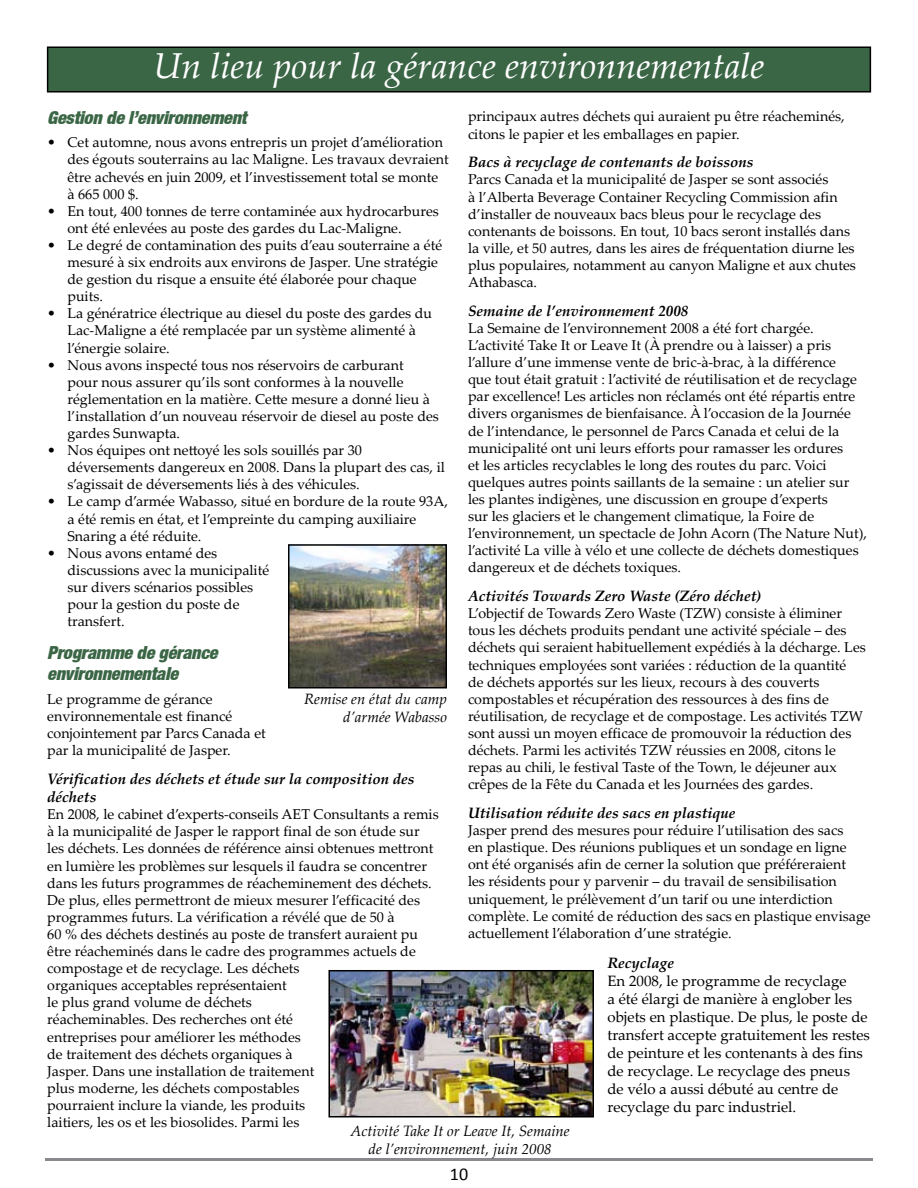
<style>
.page{position:relative;width:918px;height:1188px;background:#fff}
.page>*{position:absolute;margin:0;border:0;box-sizing:border-box;transform-origin:0 0}
.t1{font:italic 36px "Palatino Linotype";color:#fff}
.t2{font:italic 900 condensed 18px/21.6px "Helvetica Neue";letter-spacing:-.01em;color:#3b6646}
.t3{font:18px "Calibri";color:#000}
.t4{font:15px/18px "Palatino Linotype";color:#000}
.t5{font:italic 700 15px/18px "Palatino Linotype";color:#000}
.t6{font:italic 15px/18px "Palatino Linotype";color:#000;text-align:center}
.t7{font:14.25px/17.1px "Palatino Linotype";color:#000}
</style>
<div class="page">
<div style="left:48px;top:47px;width:822px;height:45px;background:#3b6646"></div>
<div style="left:47px;top:46px;width:824px;height:47px;border:2px solid #000"></div>
<hr style="left:45px;top:1158px;width:828px;height:3px;background:#888a8d">
<img style="left:331px;top:973px;width:260px;height:142px">
<div style="left:328px;top:970px;width:266px;height:148px;border:2px solid #000"></div>
<img style="left:291px;top:547px;width:153px;height:138px">
<div style="left:288px;top:544px;width:159px;height:144px;border:2px solid #000"></div>
<h1 class="t1" style="left:153px;top:40px;width:613px">Un lieu pour la gérance environnementale</h1>
<p class="t2" style="left:47px;top:106px;width:201px">Gestion de l’environnement</p>
<p class="t7" style="left:68px;top:133px;width:383px">Cet automne, nous avons entrepris un projet d’amélioration des égouts souterrains au lac Maligne. Les travaux devraient être achevés en juin 2009, et l’investissement total se monte à 665 000 $.<br>En tout, 400 tonnes de terre contaminée aux hydrocarbures ont été enlevées au poste des gardes du Lac-Maligne.<br>Le degré de contamination des puits d’eau souterraine a été mesuré à six endroits aux environs de Jasper. Une stratégie de gestion du risque a ensuite été élaborée pour chaque puits.<br>La génératrice électrique au diesel du poste des gardes du Lac-Maligne a été remplacée par un système alimenté à l’énergie solaire.<br>Nous avons inspecté tous nos réservoirs de carburant<br>pour nous assurer qu’ils sont conformes à la nouvelle réglementation en la matière. Cette mesure a donné lieu à l’installation d’un nouveau réservoir de diesel au poste des gardes Sunwapta.<br>Nos équipes ont nettoyé les sols souillés par 30 déversements dangereux en 2008. Dans la plupart des cas, il s’agissait de déversements liés à des véhicules.<br>Le camp d’armée Wabasso, situé en bordure de la route 93A, a été remis en état, et l’empreinte du camping auxiliaire Snaring a été réduite.<br>Nous avons entamé des<br>discussions avec la municipalité<br>sur divers scénarios possibles<br>pour la gestion du poste de<br>transfert.</p>
<p class="t2" style="left:47px;top:641px;width:172px">Programme de gérance environnementale</p>
<p class="t7" style="left:47px;top:690px;width:220px">Le programme de gérance environnementale est financé conjointement par Parcs Canada et par la municipalité de Jasper.</p>
<p class="t5" style="left:47px;top:769px;width:369px">Vérification des déchets et étude sur la composition des déchets</p>
<p class="t7" style="left:47px;top:805px;width:393px">En 2008, le cabinet d’experts-conseils AET Consultants a remis à la municipalité de Jasper le rapport final de son étude sur les déchets. Les données de référence ainsi obtenues mettront en lumière les problèmes sur lesquels il faudra se concentrer dans les futurs programmes de réacheminement des déchets.<br>De plus, elles permettront de mieux mesurer l’efficacité des programmes futurs. La vérification a révélé que de 50 à<br>60 % des déchets destinés au poste de transfert auraient pu être réacheminés dans le cadre des programmes actuels de compostage et de recyclage. Les déchets<br>organiques acceptables représentaient<br>le plus grand volume de déchets<br>réacheminables. Des recherches ont été<br>entreprises pour améliorer les méthodes<br>de traitement des déchets organiques à<br>Jasper. Dans une installation de traitement<br>plus moderne, les déchets compostables<br>pourraient inclure la viande, les produits<br>laitiers, les os et les biosolides. Parmi les</p>
<p class="t7" style="left:468px;top:107px;width:378px">principaux autres déchets qui auraient pu être réacheminés, citons le papier et les emballages en papier.</p>
<p class="t5" style="left:468px;top:153px;width:287px">Bacs à recyclage de contenants de boissons</p>
<p class="t7" style="left:468px;top:170px;width:390px">Parcs Canada et la municipalité de Jasper se sont associés<br>à l’Alberta Beverage Container Recycling Commission afin d’installer de nouveaux bacs bleus pour le recyclage des contenants de boissons. En tout, 10 bacs seront installés dans la ville, et 50 autres, dans les aires de fréquentation diurne les plus populaires, notamment au canyon Maligne et aux chutes Athabasca.</p>
<p class="t5" style="left:468px;top:301px;width:222px">Semaine de l’environnement 2008</p>
<p class="t7" style="left:468px;top:319px;width:401px">La Semaine de l’environnement 2008 a été fort chargée.<br>L’activité Take It or Leave It (À prendre ou à laisser) a pris l’allure d’une immense vente de bric-à-brac, à la différence<br>que tout était gratuit : l’activité de réutilisation et de recyclage par excellence! Les articles non réclamés ont été répartis entre divers organismes de bienfaisance. À l’occasion de la Journée de l’intendance, le personnel de Parcs Canada et celui de la municipalité ont uni leurs efforts pour ramasser les ordures<br>et les articles recyclables le long des routes du parc. Voici quelques autres points saillants de la semaine : un atelier sur les plantes indigènes, une discussion en groupe d’experts<br>sur les glaciers et le changement climatique, la Foire de l’environnement, un spectacle de John Acorn (The Nature Nut), l’activité La ville à vélo et une collecte de déchets domestiques dangereux et de déchets toxiques.</p>
<p class="t5" style="left:468px;top:586px;width:295px">Activités Towards Zero Waste (Zéro déchet)</p>
<p class="t7" style="left:468px;top:604px;width:399px">L’objectif de Towards Zero Waste (TZW) consiste à éliminer tous les déchets produits pendant une activité spéciale – des déchets qui seraient habituellement expédiés à la décharge. Les techniques employées sont variées : réduction de la quantité<br>de déchets apportés sur les lieux, recours à des couverts compostables et récupération des ressources à des fins de réutilisation, de recyclage et de compostage. Les activités TZW sont aussi un moyen efficace de promouvoir la réduction des déchets. Parmi les activités TZW réussies en 2008, citons le repas au chili, le festival Taste of the Town, le déjeuner aux crêpes de la Fête du Canada et les Journées des gardes.</p>
<p class="t5" style="left:468px;top:803px;width:269px">Utilisation réduite des sacs en plastique</p>
<p class="t7" style="left:468px;top:821px;width:404px">Jasper prend des mesures pour réduire l’utilisation des sacs<br>en plastique. Des réunions publiques et un sondage en ligne ont été organisés afin de cerner la solution que préféreraient<br>les résidents pour y parvenir – du travail de sensibilisation uniquement, le prélèvement d’un tarif ou une interdiction complète. Le comité de réduction des sacs en plastique envisage actuellement l’élaboration d’une stratégie.</p>
<p class="t5" style="left:608px;top:954px;width:68px">Recyclage</p>
<p class="t4" style="left:608px;top:972px;width:264px">En 2008, le programme de recyclage<br>a été élargi de manière à englober les objets en plastique. De plus, le poste de transfert accepte gratuitement les restes de peinture et les contenants à des fins de recyclage. Le recyclage des pneus de vélo a aussi débuté au centre de recyclage du parc industriel.</p>
<p class="t7" style="left:47px;top:133px;width:10px">•</p>
<p class="t7" style="left:47px;top:202px;width:10px">•</p>
<p class="t7" style="left:47px;top:236px;width:10px">•</p>
<p class="t7" style="left:47px;top:304px;width:10px">•</p>
<p class="t7" style="left:47px;top:356px;width:10px">•</p>
<p class="t7" style="left:47px;top:441px;width:10px">•</p>
<p class="t7" style="left:47px;top:493px;width:10px">•</p>
<p class="t7" style="left:47px;top:544px;width:10px">•</p>
<p class="t6" style="left:304px;top:689px;width:144px;text-align:right">Remise en état du camp d’armée Wabasso</p>
<p class="t6" style="left:351px;top:1122px;width:221px">Activité Take It or Leave It, Semaine de l’environnement, juin 2008</p>
<p class="t3" style="left:450px;top:1163px;width:20px">10</p>
</div>
